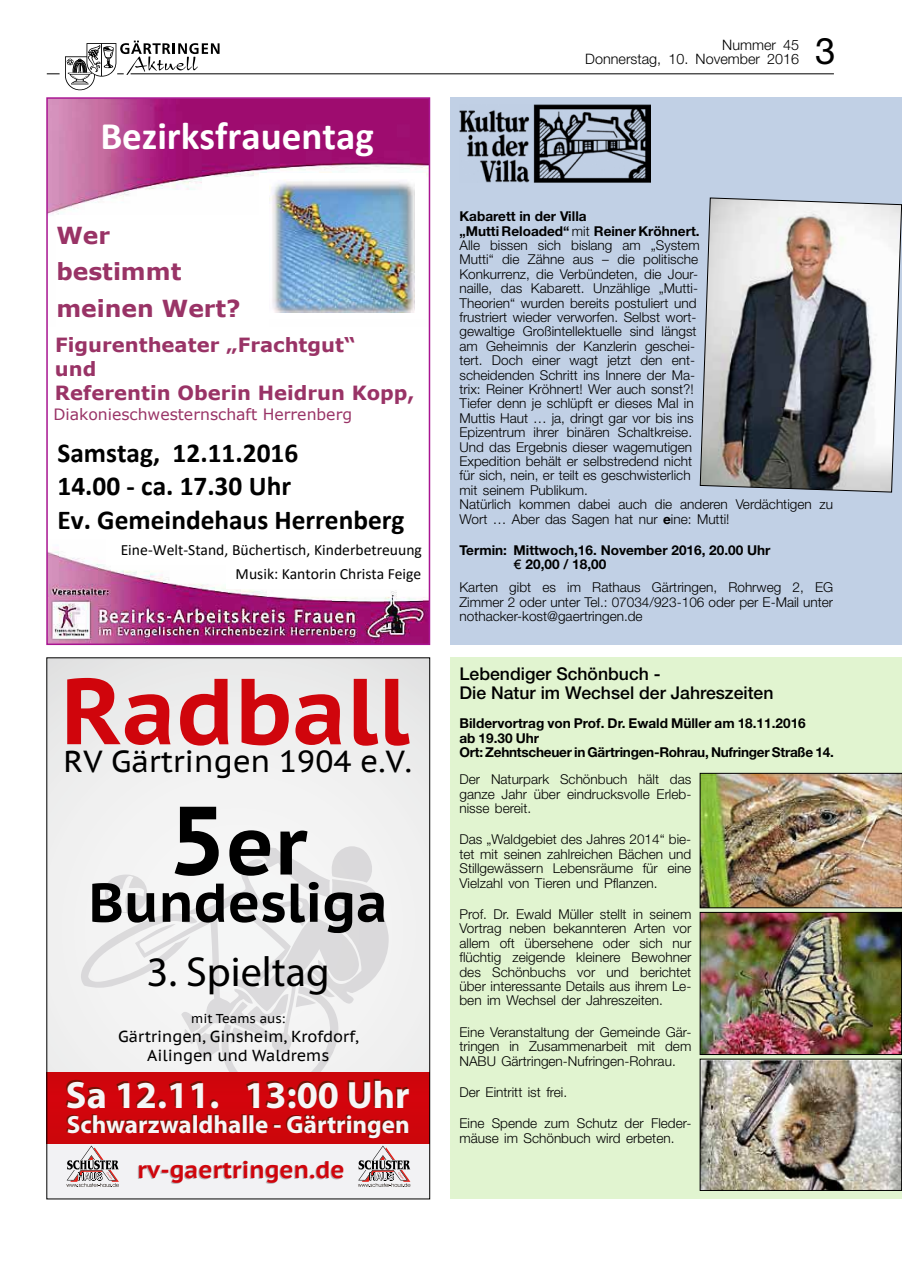
<style>
.page{position:relative;width:902px;height:1280px;background:#fff}
.page>*{position:absolute;margin:0;border:0;box-sizing:border-box;transform-origin:0 0}
.t1{font:700 93.3px "PT Sans Caption";color:#d0050c}
.t2{font:700 81.75px "PT Sans Caption";color:#000}
.t3{font:700 54.6px "PT Sans Caption";color:#000}
.t4{font:300 42.15px "Source Sans Pro";color:#000}
.t5{font:700 39.15px "Calibri";color:#fff}
.t6{font:700 38.25px "Myriad Pro";color:#f6f6f6}
.t7{font:36.75px "Helvetica Neue";color:#000}
.t8{font:30.3px "PT Sans Caption";color:#000}
.t9{font:700 27.3px/33.5px "Calibri";color:#000}
.t10{font:700 25.05px "Myriad Pro";color:#f6f6f6}
.t11{font:700 24px "PT Sans Caption";color:#d0050c}
.t12{font:700 23.4px/36.5px "Verdana";color:#936}
.t13{font:700 19.5px/23.7px "Verdana";color:#936}
.t14{font:500 17.55px/19.2px "Helvetica Neue";color:#000}
.t15{font:15.9px/19px "PT Sans Caption";color:#000;text-align:center}
.t16{font:15.6px/23.5px "Calibri";color:#000;text-align:right}
.t17{font:15.6px "Verdana";color:#936}
.t18{font:300 14.4px/13.5px "Helvetica Neue";color:#000;text-align:right}
.t19{font:300 13.65px/14.4px "Helvetica Neue";color:#000;text-align:justify}
.t20{font:700 13.65px/14.4px "Helvetica Neue";letter-spacing:-.02em;color:#000}
.t21{font:700 13.65px/14.4px "Helvetica Neue";color:#000}
.t22{font:12.9px "PT Sans Caption";color:#000}
.s1{font-size:96.75px}
.s2{font-weight:700}
.s3{font-family:"Gill Sans";font-weight:400}
</style>
<div class="page">
<hr style="left:117px;top:73px;width:716px;height:1px;background:#000">
<svg style="left:47px;top:41px;width:172px;height:49px"></svg>
<div style="left:451px;top:657px;width:450px;height:542px;background:#e1f4d0"></div>
<div style="left:451px;top:98px;width:450px;height:547px;background:#c1d0e5"></div>
<img style="left:49px;top:100px;width:378px;height:542px">
<div style="left:48px;top:328px;width:380px;height:211px;background:#fff"></div>
<div style="left:56px;top:215px;width:212px;height:112px;background:#fff"></div>
<div style="left:106px;top:535px;width:323px;height:30px;background:#fff"></div>
<div style="left:259px;top:173px;width:166px;height:146px;background:#fff"></div>
<img style="left:270px;top:179px;width:144px;height:133px">
<div style="left:226px;top:559px;width:203px;height:29px;background:#fff"></div>
<div style="left:46px;top:97px;width:384px;height:548px;border:2px solid #a81491"></div>
<div style="left:49px;top:659px;width:379px;height:413px;background:#efefef"></div>
<div style="left:47px;top:1143px;width:382px;height:56px;background:#f2f2f4"></div>
<svg style="left:81px;top:846px;width:308px;height:226px"></svg>
<div style="left:47px;top:1072px;width:382px;height:71px;background:#d0050c"></div>
<svg style="left:358px;top:1145px;width:52px;height:42px"></svg>
<svg style="left:66px;top:1145px;width:53px;height:42px"></svg>
<img style="left:459px;top:105px;width:192px;height:78px">
<svg style="left:699px;top:197px;width:202px;height:296px;background:#949598"></svg>
<img style="left:701px;top:775px;width:198px;height:131px">
<div style="left:699px;top:773px;width:202px;height:135px;border:1px solid #000"></div>
<img style="left:701px;top:914px;width:198px;height:139px">
<div style="left:699px;top:912px;width:202px;height:143px;border:1px solid #000"></div>
<img style="left:701px;top:1061px;width:198px;height:128px">
<div style="left:699px;top:1059px;width:202px;height:132px;border:1px solid #000"></div>
<h3 class="t5" style="left:100px;top:108px;width:275px">Bezirksfrauentag</h3>
<h3 class="t12" style="left:56px;top:217px;width:186px">Wer bestimmt meinen Wert?</h3>
<h3 class="t13" style="left:55px;top:333px;width:361px">Figurentheater „Frachtgut“<br>und<br>Referentin Oberin Heidrun Kopp,</h3>
<p class="t17" style="left:53px;top:403px;width:300px">Diakonieschwesternschaft Herrenberg</p>
<h3 class="t9" style="left:57px;top:435px;width:348px">Samstag, 12.11.2016<br>14.00 - ca. 17.30 Uhr<br>Ev. Gemeindehaus Herrenberg</h3>
<p class="t16" style="left:121px;top:538px;width:303px">Eine-Welt-Stand, Büchertisch, Kinderbetreuung<br>Musik: Kantorin Christa Feige</p>
<h1 class="t1" style="left:61px;top:649px;width:350px">Radball</h1>
<h3 class="t8" style="left:63px;top:742px;width:350px">RV Gärtringen 1904 e.V.</h3>
<h2 class="t2" style="left:169px;top:791px;width:141px"><span class="s1">5</span>er</h2>
<h3 class="t3" style="left:89px;top:866px;width:300px">Bundesliga</h3>
<h3 class="t4" style="left:147px;top:946px;width:184px">3. Spieltag</h3>
<p class="t22" style="left:191px;top:1010px;width:96px">mit Teams aus:</p>
<p class="t15" style="left:118px;top:1026px;width:242px">Gärtringen, Ginsheim, Krofdorf,<br>Ailingen und Waldrems</p>
<h3 class="t6" style="left:66px;top:1070px;width:155px">Sa 12.11.</h3>
<h3 class="t6" style="left:244px;top:1070px;width:167px">13:00 Uhr</h3>
<h3 class="t10" style="left:67px;top:1108px;width:344px">Schwarzwaldhalle - Gärtringen</h3>
<h3 class="t11" style="left:137px;top:1153px;width:209px">rv-gaertringen.de</h3>
<p class="t18" style="left:585px;top:38px;width:215px">Nummer 45<br>Donnerstag, 10. November 2016</p>
<h3 class="t7" style="left:815px;top:29px;width:22px">3</h3>
<p class="t19" style="left:459px;top:209px;width:375px;text-align:left"><span class="s2">Kabarett in der Villa<br>„Mutti Reloaded“</span> mit <span class="s2">Reiner Kröhnert.<br></span>Alle bissen sich bislang am „System<br>Mutti“ die Zähne aus – die politische<br>Konkurrenz, die Verbündeten, die Jour-<br>naille, das Kabarett. Unzählige „Mutti-<br>Theorien“ wurden bereits postuliert und<br>frustriert wieder verworfen. Selbst wort-<br>gewaltige Großintellektuelle sind längst<br>am Geheimnis der Kanzlerin geschei-<br>tert. Doch einer wagt jetzt den ent-<br>scheidenden Schritt ins Innere der Ma-<br>trix: Reiner Kröhnert! Wer auch sonst?!<br>Tiefer denn je schlüpft er dieses Mal in<br>Muttis Haut … ja, dringt gar vor bis ins<br>Epizentrum ihrer binären Schaltkreise.<br>Und das Ergebnis dieser wagemutigen<br>Expedition behält er selbstredend nicht<br>für sich, nein, er teilt es geschwisterlich<br>mit seinem Publikum.<br>Natürlich kommen dabei auch die anderen Verdächtigen zu Wort … Aber das Sagen hat nur <span class="s2">e</span>ine: Mutti!</p>
<p class="t21" style="left:513px;top:543px;width:258px;text-indent:-54px">Termin: Mittwoch,16. November 2016, 20.00 Uhr <span class="s3">€</span> 20,00 / 18,00</p>
<p class="t19" style="left:459px;top:580px;width:375px">Karten gibt es im Rathaus Gärtringen, Rohrweg 2, EG Zimmer 2 oder unter Tel.: 07034/923-106 oder per E-Mail unter nothacker-kost@gaertringen.de</p>
<p class="t14" style="left:459px;top:664px;width:315px">Lebendiger Schönbuch -<br>Die Natur im Wechsel der Jahreszeiten</p>
<p class="t20" style="left:459px;top:716px;width:376px">Bildervortrag von Prof. Dr. Ewald Müller am 18.11.2016<br>ab 19.30 Uhr<br>Ort: Zehntscheuer in Gärtringen-Rohrau, Nufringer Straße 14.</p>
<p class="t19" style="left:459px;top:772px;width:233px">Der Naturpark Schönbuch hält das ganze Jahr über eindrucksvolle Erleb&shy;nisse bereit.</p>
<p class="t19" style="left:459px;top:832px;width:233px">Das „Waldgebiet des Jahres 2014“ bie&shy;tet mit seinen zahlreichen Bächen und Stillgewässern Lebensräume für eine Vielzahl von Tieren und Pflanzen.</p>
<p class="t19" style="left:459px;top:906px;width:233px">Prof. Dr. Ewald Müller stellt in seinem Vortrag neben bekannteren Arten vor allem oft übersehene oder sich nur flüchtig zeigende kleinere Bewohner des Schönbuchs vor und berichtet über interessante Details aus ihrem Le&shy;ben im Wechsel der Jahreszeiten.</p>
<p class="t19" style="left:459px;top:1024px;width:233px">Eine Veranstaltung der Gemeinde Gär&shy;tringen in Zusammenarbeit mit dem NABU Gärtringen-Nufringen-Rohrau.</p>
<p class="t19" style="left:459px;top:1084px;width:109px">Der Eintritt ist frei.</p>
<p class="t19" style="left:459px;top:1116px;width:233px">Eine Spende zum Schutz der Fleder&shy;mäuse im Schönbuch wird erbeten.</p>
</div>
